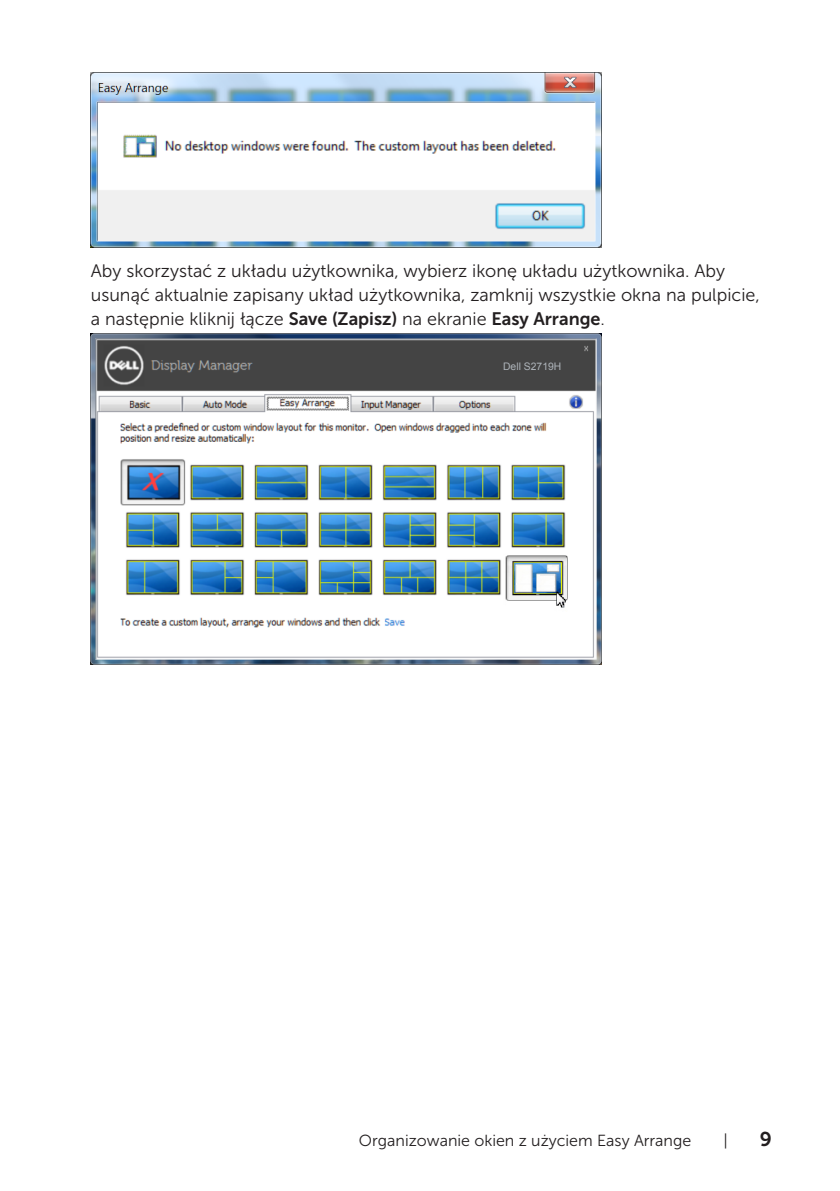
<style>
.page{position:relative;width:840px;height:1191px;background:#fff}
.page>*{position:absolute;margin:0;border:0;box-sizing:border-box;transform-origin:0 0}
.t1{font:20px "Museo Sans For Dell 700";color:#231f20}
.Paragraph{font:18px/24px "Museo Sans For Dell 300";color:#231f20}
.t2{font:16px "Museo Sans For Dell 300";color:#231f20}
.t3{font:10.4px "Arial";color:#aeb4ba}
.s1{font-family:"Museo Sans For Dell 700"}
</style>
<div class="page">
<img style="left:91px;top:72px;width:510px;height:175px">
<img style="left:91px;top:334px;width:510px;height:330px">
<div style="left:500px;top:359px;width:89px;height:15px;background:#444"></div>
<p class="Paragraph" style="left:91px;top:259px;width:670px">Aby skorzystać z układu użytkownika, wybierz ikonę układu użytkownika. Aby usunąć aktualnie zapisany układ użytkownika, zamknij wszystkie okna na pulpicie, a następnie kliknij łącze <span class="s1">Save (Zapisz)</span> na ekranie <span class="s1">Easy Arrange</span>.</p>
<p class="t3" style="left:503px;top:359px;width:60px">Dell S2719H</p>
<p class="t2" style="left:359px;top:1131px;width:333px">Organizowanie okien z użyciem Easy Arrange</p>
<p class="t2" style="left:723px;top:1131px;width:6px">|</p>
<p class="t1" style="left:759px;top:1127px;width:14px">9</p>
</div>
